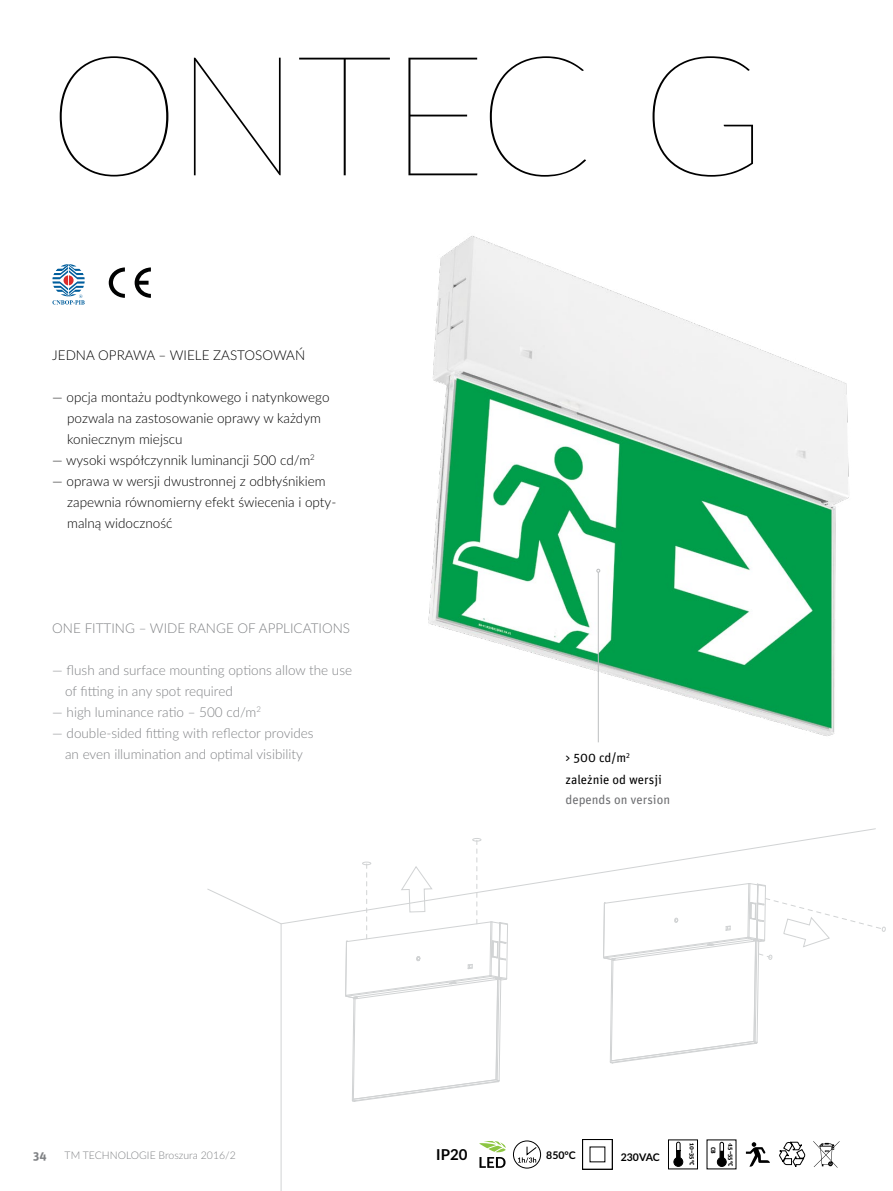
<style>
.page{position:relative;width:893px;height:1191px;background:#fff}
.page>*{position:absolute;margin:0;border:0;box-sizing:border-box;transform-origin:0 0}
.t1{font:100 168px "Lato";letter-spacing:-.025em;color:#000}
.t2{font:700 15px "Lato";color:#000}
.t3{font:300 13.5px/21px "Lato";color:#000}
.t4{font:300 13.5px/21px "Lato";color:#808285}
.t5{font:12.75px/22.6px "Unit Pro";color:#000}
.t6{font:12.75px "Unit Pro";color:#6d6e71}
.t7{font:700 12px "Unit Pro";color:#808285}
.t8{font:300 10.5px "Lato";color:#808285}
.t9{font:700 10.5px "Lato";color:#000}
.t10{font:700 6.15px "Unit Pro";color:#000}
</style>
<div class="page">
<img style="left:428px;top:236px;width:421px;height:507px">
<svg style="left:207px;top:828px;width:669px;height:96px"></svg>
<hr style="left:281px;top:923px;width:1px;height:268px;background:#d1d3d4">
<svg style="left:345px;top:838px;width:164px;height:264px"></svg>
<svg style="left:602px;top:882px;width:284px;height:181px"></svg>
<hr style="left:598px;top:572px;width:1px;height:170px;background:#bcbec0">
<svg style="left:596px;top:569px;width:4px;height:3px"></svg>
<svg style="left:109px;top:267px;width:42px;height:31px"></svg>
<svg style="left:52px;top:264px;width:33px;height:40px"></svg>
<svg style="left:479px;top:1141px;width:27px;height:26px"></svg>
<svg style="left:513px;top:1140px;width:28px;height:28px"></svg>
<svg style="left:589px;top:1146px;width:17px;height:17px"></svg>
<div style="left:582px;top:1139px;width:31px;height:30px;border:1px solid #000"></div>
<svg style="left:673px;top:1141px;width:10px;height:25px"></svg>
<div style="left:668px;top:1139px;width:30px;height:30px;border:1px solid #000"></div>
<svg style="left:717px;top:1141px;width:10px;height:25px"></svg>
<svg style="left:746px;top:1142px;width:24px;height:24px"></svg>
<svg style="left:779px;top:1141px;width:27px;height:26px"></svg>
<svg style="left:813px;top:1141px;width:27px;height:26px"></svg>
<h1 class="t1" style="left:48px;top:1px;width:718px">ONTEC G</h1>
<p class="t3" style="left:52px;top:344px;width:255px">JEDNA OPRAWA – WIELE ZASTOSOWAŃ</p>
<p class="t3" style="left:67px;top:386px;width:264px;text-indent:-15px">— opcja montażu podtynkowego i natynkowego pozwala na zastosowanie oprawy w każdym koniecznym miejscu</p>
<p class="t3" style="left:52px;top:449px;width:264px">— wysoki współczynnik luminancji 500 cd/m<sup>2</sup></p>
<p class="t3" style="left:67px;top:470px;width:271px;text-indent:-15px">— oprawa w wersji dwustronnej z odbłyśnikiem zapewnia równomierny efekt świecenia i opty&shy;malną widoczność</p>
<p class="t4" style="left:52px;top:617px;width:299px">ONE FITTING – WIDE RANGE OF APPLICATIONS</p>
<p class="t4" style="left:65px;top:659px;width:289px;text-indent:-13px">— flush and surface mounting options allow the use of fitting in any spot required</p>
<p class="t4" style="left:52px;top:701px;width:210px">— high luminance ratio – 500 cd/m<sup>2</sup></p>
<p class="t4" style="left:52px;top:722px;width:263px;text-align:center">— double-sided fitting with reflector provides an even illumination and optimal visibility</p>
<p class="t5" style="left:566px;top:746px;width:98px">&gt; 500 cd/m<sup>2 </sup>zależnie od wersji</p>
<p class="t6" style="left:566px;top:792px;width:106px">depends on version</p>
<p class="t7" style="left:33px;top:1147px;width:15px">34</p>
<p class="t8" style="left:65px;top:1147px;width:173px">TM TECHNOLOGIE Broszura 2016/2</p>
<p class="t2" style="left:436px;top:1144px;width:33px">IP20</p>
<p class="t9" style="left:546px;top:1147px;width:31px">850°C</p>
<p class="t9" style="left:621px;top:1149px;width:40px">230VAC</p>
<p class="t10" style="left:696px;top:1143px;width:24px;rotate:90deg">10–35°C</p>
<p class="t10" style="left:734px;top:1142px;width:25px;rotate:90deg">-15–55°C</p>
<p class="t10" style="left:717px;top:1146px;width:8px;rotate:90deg">CB</p>
</div>
